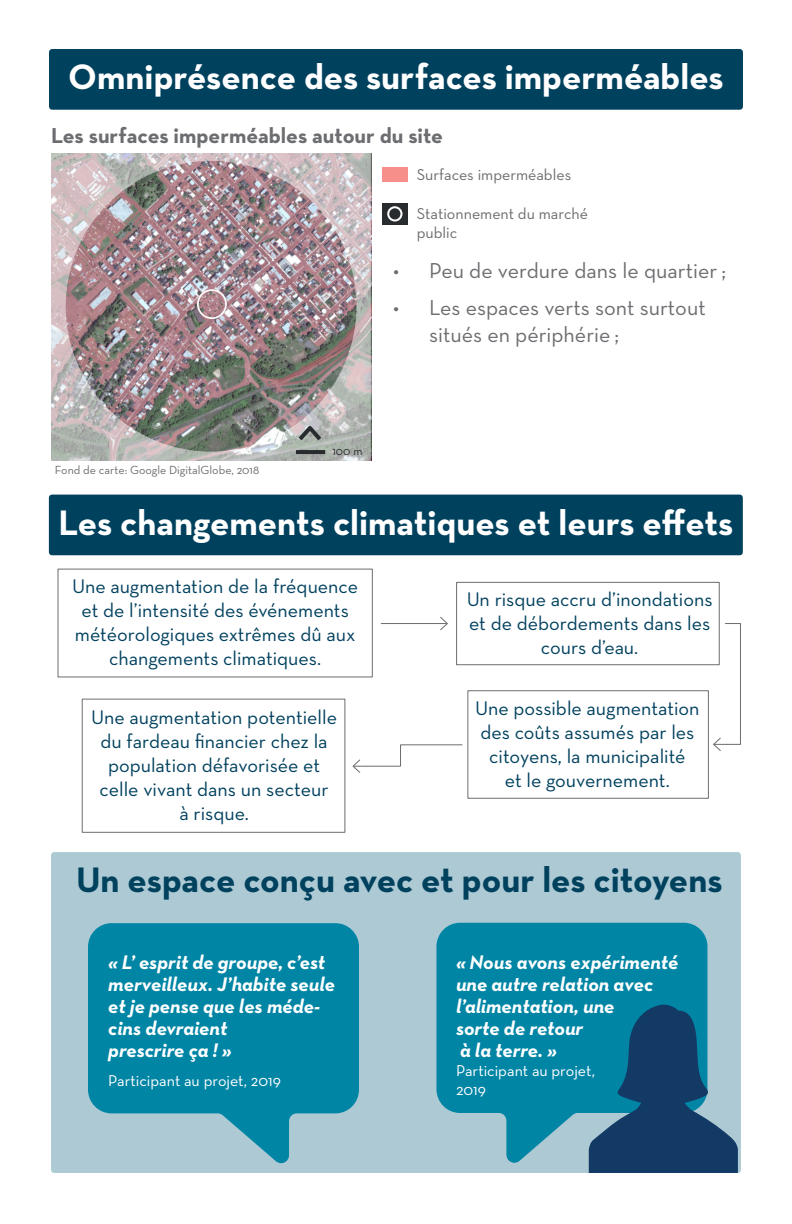
<style>
.page{position:relative;width:792px;height:1224px;background:#fff}
.page>*{position:absolute;margin:0;border:0;box-sizing:border-box;transform-origin:0 0}
.t1{font:700 36px "Neutra Text";color:#fff}
.t2{font:700 36px "Neutra Text";color:#00415e}
.t3{font:22px/26.4px "Neutra Text";color:#6c6d70}
.t4{font:700 22px "Neutra Text";color:#6c6d70}
.t5{font:20px/24px "Neutra Text";color:#00415e;text-align:center}
.t6{font:italic 700 20px/22px "Neutra Text";color:#fff}
.t7{font:16px/19.2px "Neutra Text";color:#fff}
.t8{font:16px/19.2px "Neutra Text";color:#6c6d70}
.t9{font:12px "Neutra Text";color:#6c6d70}
.t10{font:12px "Neutra Text";color:#292c2f}
</style>
<div class="page">
<div style="left:49px;top:49px;width:694px;height:61px;background:#00415e"></div>
<div style="left:51px;top:852px;width:690px;height:321px;background:#acc9d4"></div>
<div style="left:49px;top:495px;width:694px;height:60px;background:#00415e"></div>
<svg style="left:88px;top:923px;width:271px;height:240px;fill:#0085a5"></svg>
<svg style="left:436px;top:923px;width:271px;height:240px;fill:#0085a5"></svg>
<svg style="left:589px;top:1005px;width:149px;height:168px"></svg>
<hr style="left:381px;top:623px;width:66px;height:1px;background:#6c6d70">
<svg style="left:440px;top:616px;width:8px;height:15px"></svg>
<div style="left:58px;top:569px;width:315px;height:108px;border:1px solid #6c6d70"></div>
<div style="left:456px;top:582px;width:264px;height:83px;border:1px solid #6c6d70"></div>
<div style="left:467px;top:690px;width:242px;height:109px;border:1px solid #6c6d70"></div>
<div style="left:82px;top:699px;width:263px;height:134px;border:1px solid #6c6d70"></div>
<svg style="left:712px;top:623px;width:29px;height:128px"></svg>
<svg style="left:352px;top:744px;width:111px;height:29px"></svg>
<img style="left:51px;top:153px;width:320px;height:308px">
<div style="left:197px;top:289px;width:30px;height:30px;border:2px solid #f9f7f7;border-radius:50%"></div>
<div style="left:382px;top:168px;width:26px;height:14px;background:#f68e8a"></div>
<div style="left:382px;top:203px;width:26px;height:22px;background:#292c2f"></div>
<div style="left:387px;top:206px;width:15px;height:16px;border:2px solid #fff;border-radius:50%"></div>
<hr style="left:296px;top:450px;width:29px;height:4px;background:#292c2f">
<svg style="left:294px;top:422px;width:31px;height:23px"></svg>
<p class="t1" style="left:68px;top:55px;width:657px">Omniprésence des surfaces imperméables</p>
<p class="t4" style="left:51px;top:122px;width:394px">Les surfaces imperméables autour du site</p>
<p class="t8" style="left:417px;top:165px;width:156px">Surfaces imperméables</p>
<p class="t8" style="left:417px;top:204px;width:173px">Stationnement du marché public</p>
<p class="t9" style="left:55px;top:463px;width:206px">Fond de carte: Google DigitalGlobe, 2018</p>
<p class="t3" style="left:393px;top:256px;width:334px">• Peu de verdure dans le quartier ;</p>
<p class="t3" style="left:429px;top:294px;width:278px;text-indent:-36px">• Les espaces verts sont surtout situés en périphérie ;</p>
<p class="t10" style="left:333px;top:443px;width:31px">100 m</p>
<p class="t1" style="left:58px;top:500px;width:676px">Les changements climatiques et leurs effets</p>
<p class="t5" style="left:72px;top:574px;width:288px">Une augmentation de la fréquence et de l’intensité des événements météorologiques extrêmes dû aux changements climatiques.</p>
<p class="t5" style="left:91px;top:705px;width:247px">Une augmentation potentielle du fardeau financier chez la population défavorisée et celle vivant dans un secteur<br>à risque.</p>
<p class="t5" style="left:467px;top:587px;width:247px">Un risque accru d’inondations et de débordements dans les cours d’eau.</p>
<p class="t5" style="left:475px;top:695px;width:226px;text-align:left">Une possible augmentation des coûts assumés par les</p>
<p class="t5" style="left:489px;top:743px;width:198px">citoyens, la municipalité</p>
<p class="t5" style="left:505px;top:767px;width:167px">et le gouvernement.</p>
<p class="t2" style="left:76px;top:857px;width:648px">Un espace conçu avec et pour les citoyens</p>
<p class="t6" style="left:108px;top:950px;width:228px">« L’ esprit de groupe, c’est merveilleux. J’habite seule et je pense que les méde&shy;cins devraient</p>
<p class="t6" style="left:108px;top:1038px;width:125px">prescrire ça ! »</p>
<p class="t6" style="left:456px;top:950px;width:224px">« Nous avons expérimenté une autre relation avec l’alimentation, une</p>
<p class="t6" style="left:456px;top:1016px;width:129px">sorte de retour</p>
<p class="t6" style="left:460px;top:1038px;width:98px">à la terre. »</p>
<p class="t7" style="left:108px;top:1071px;width:174px">Participant au projet, 2019</p>
<p class="t7" style="left:456px;top:1061px;width:140px">Participant au projet,<br>2019</p>
</div>
